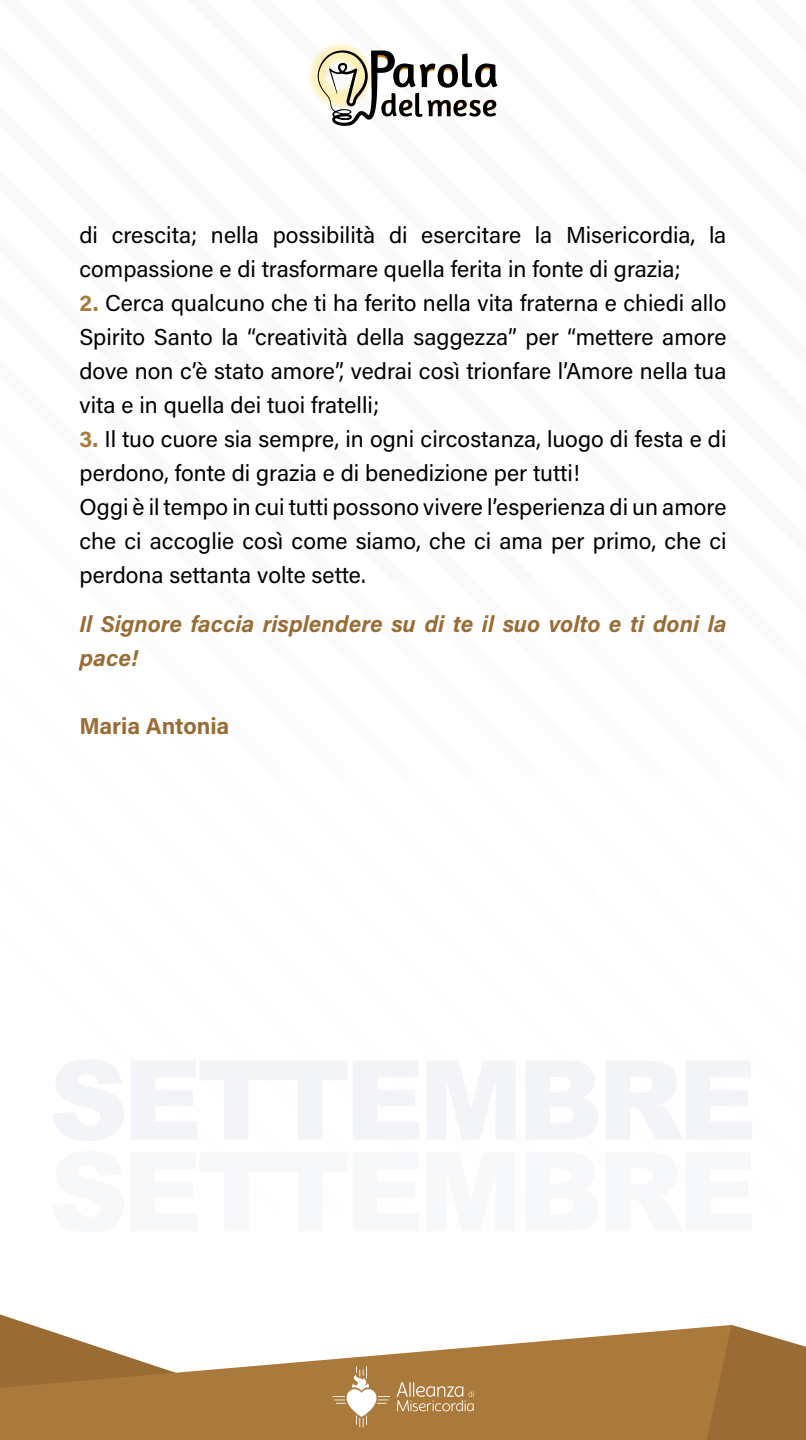
<style>
.page{position:relative;width:806px;height:1440px;background:#fff}
.page>*{position:absolute;margin:0;border:0;box-sizing:border-box;transform-origin:0 0}
.t1{font:23px/34px "Acumin Pro";color:#000}
.t2{font:italic 700 23px/34px "Acumin Pro";color:#996c35}
.t3{font:700 23px "Acumin Pro";letter-spacing:-.005em;color:#996c35}
.s1{font-weight:700;color:#aa7a3c}
</style>
<div class="page">
<div style="left:308px;top:43px;width:65px;height:66px;border:21px solid #ffcd00;border-radius:50%"></div>
<svg style="left:317px;top:50px;width:180px;height:76px"></svg>
<svg style="left:731px;top:1325px;width:74px;height:115px;background:#a27947"></svg>
<svg style="left:0;top:1314px;width:32px;height:11px"></svg>
<svg style="left:0;top:1325px;width:731px;height:115px;fill:#aa7a3c"></svg>
<svg style="left:332px;top:1366px;width:58px;height:62px"></svg>
<svg style="left:396px;top:1382px;width:77px;height:29px;background:#ba9462"></svg>
<p class="t1" style="left:79px;top:217px;width:648px">di crescita; nella possibilità di esercitare la Misericordia, la compassione e di trasformare quella ferita in fonte di grazia;</p>
<p class="t1" style="left:79px;top:285px;width:648px;text-align:justify"><span class="s1">2.</span> Cerca qualcuno che ti ha ferito nella vita fraterna e chiedi allo Spirito Santo la “creatività della saggezza” per “mettere amore dove non c’è stato amore”, vedrai così trionfare l’Amore nella tua vita e in quella dei tuoi fratelli;</p>
<p class="t1" style="left:79px;top:421px;width:648px"><span class="s1">3.</span> Il tuo cuore sia sempre, in ogni circostanza, luogo di festa e di perdono, fonte di grazia e di benedizione per tutti!<br>Oggi è il tempo in cui tutti possono vivere l’esperienza di un amore che ci accoglie così come siamo, che ci ama per primo, che ci perdona settanta volte sette.</p>
<p class="t2" style="left:79px;top:605px;width:648px">Il Signore faccia risplendere su di te il suo volto e ti doni la pace!</p>
<p class="t3" style="left:79px;top:709px;width:151px">Maria Antonia</p>
</div>
